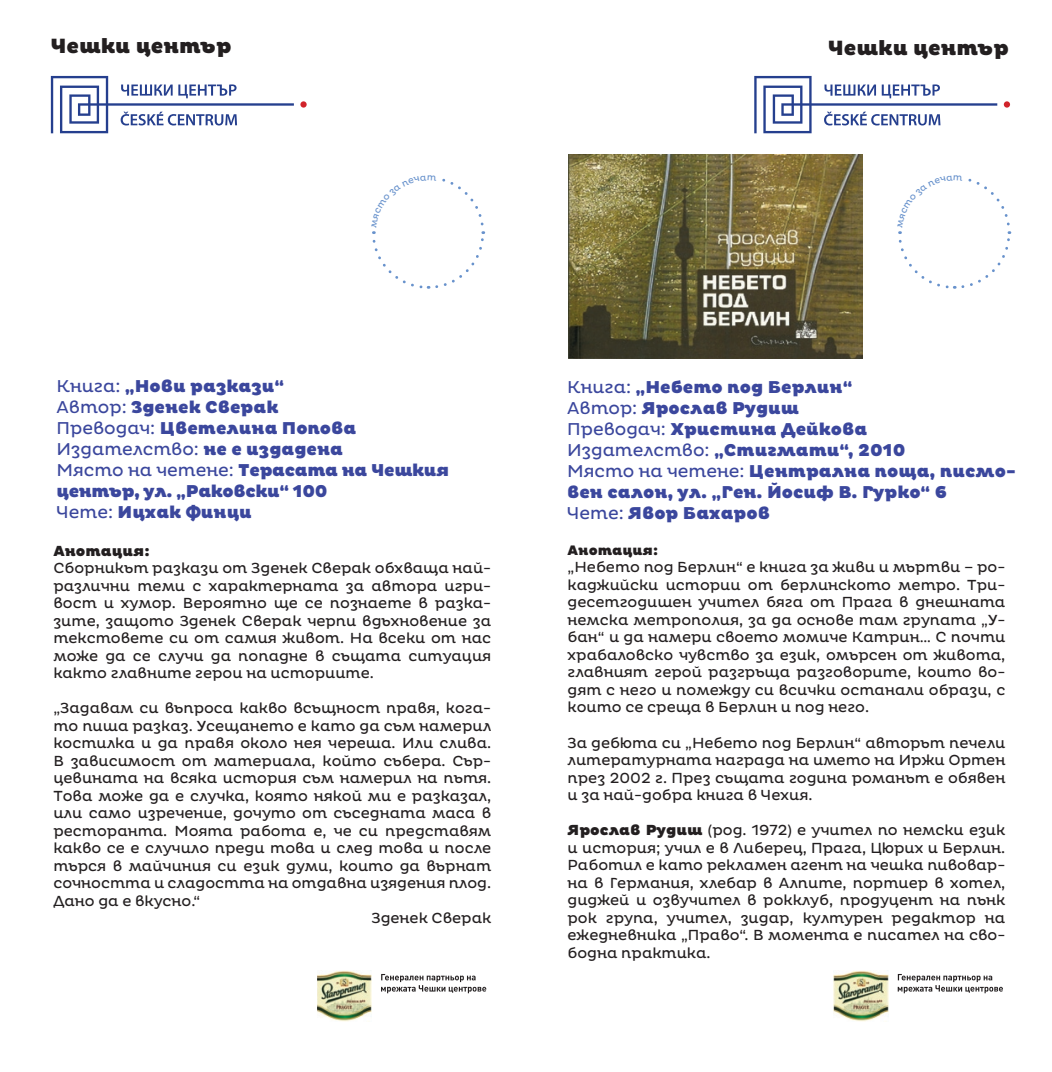
<style>
.page{position:relative;width:1052px;height:1072px;background:#fff}
.page>*{position:absolute;margin:0;border:0;box-sizing:border-box;transform-origin:0 0}
.t1{font:21px "Pluto Black Bulgarian";color:#231f20}
.t2{font:17.5px/21px "Pluto Black Bulgarian";color:#3b479d}
.t3{font:17.5px/21px "Pluto Black Bulgarian";letter-spacing:-.02em;color:#3b479d}
.t4{font:17.5px "Pluto Regular Bulgarian";color:#3b479d}
.t5{font:14.88px/17.5px "Pluto Regular Bulgarian";color:#231f20;text-align:justify}
.t6{font:14.88px "Pluto Black Bulgarian";color:#231f20}
.t7{font:14px "Pluto Black Bulgarian";color:#231f20}
.s1{font-family:"Pluto Regular Bulgarian"}
.s2{font-family:"Pluto Black Bulgarian"}
</style>
<div class="page">
<img style="left:568px;top:154px;width:295px;height:204px">
<div style="left:1003px;top:101px;width:7px;height:7px;background:#d1232a;border-radius:50%"></div>
<svg style="left:754px;top:76px;width:243px;height:57px"></svg>
<svg style="left:300px;top:101px;width:7px;height:7px"></svg>
<svg style="left:51px;top:76px;width:243px;height:57px"></svg>
<svg style="left:897px;top:974px;width:106px;height:19px"></svg>
<img style="left:833px;top:970px;width:55px;height:51px">
<svg style="left:381px;top:974px;width:105px;height:19px"></svg>
<img style="left:317px;top:970px;width:55px;height:51px">
<svg style="left:372px;top:178px;width:113px;height:111px"></svg>
<svg style="left:898px;top:178px;width:113px;height:111px"></svg>
<h1 class="t1" style="left:50px;top:34px;width:183px">Чешки център</h1>
<h1 class="t1" style="left:827px;top:36px;width:183px">Чешки център</h1>
<p class="t2" style="left:57px;top:376px;width:301px"><span class="s1">Книга:</span> „Нови разкази“<br><span class="s1">Автор:</span> Зденек Сверак<br><span class="s1">Преводач:</span> Цветелина Попова</p>
<p class="t4" style="left:57px;top:439px;width:288px">Издателство: <span class="s2">не е издадена</span></p>
<p class="t3" style="left:57px;top:460px;width:394px"><span class="s1">Място на четене:</span> Терасата на Чешкия център, ул. „Раковски“ 100<br><span class="s1">Чете:</span> Ицхак Финци</p>
<p class="t6" style="left:53px;top:542px;width:98px">Анотация:</p>
<p class="t5" style="left:53px;top:559px;width:439px">Сборникът разкази от Зденек Сверак обхваща най&shy;различни теми с характерната за автора игри&shy;вост и хумор. Вероятно ще се познаете в разка&shy;зите, защото Зденек Сверак черпи вдъхновение за текстовете си от самия живот. На всеки от нас може да се случи да попадне в същата ситуация както главните герои на историите.</p>
<p class="t5" style="left:53px;top:699px;width:439px">„Задавам си въпроса какво всъщност правя, кога-</p>
<p class="t5" style="left:53px;top:717px;width:439px">то пиша разказ. Усещането е като да съм намерил</p>
<p class="t5" style="left:53px;top:734px;width:439px">костилка и да правя около нея череша. Или слива.</p>
<p class="t5" style="left:53px;top:752px;width:439px">В зависимост от материала, който събера. Сър-</p>
<p class="t5" style="left:53px;top:769px;width:439px">цевината на всяка история съм намерил на пътя.</p>
<p class="t5" style="left:53px;top:787px;width:439px">Това може да е случка, която някой ми е разказал,</p>
<p class="t5" style="left:53px;top:804px;width:439px">или само изречение, дочуто от съседната маса в</p>
<p class="t5" style="left:53px;top:822px;width:439px">ресторанта. Моята работа е, че си представям</p>
<p class="t5" style="left:53px;top:839px;width:439px">какво се е случило преди това и след това и после</p>
<p class="t5" style="left:53px;top:857px;width:439px">търся в майчиния си език думи, които да върнат</p>
<p class="t5" style="left:53px;top:874px;width:439px">сочността и сладостта на отдавна изядения плод.</p>
<p class="t5" style="left:53px;top:892px;width:148px">Дано да е вкусно.“</p>
<p class="t5" style="left:371px;top:909px;width:121px">Зденек Сверак</p>
<p class="t2" style="left:567px;top:377px;width:450px"><span class="s1">Книга:</span> „Небето под Берлин“<br><span class="s1">Автор:</span> Ярослав Рудиш<br><span class="s1">Преводач:</span> Христина Дейкова<br><span class="s1">Издателство:</span> „Стигмати“, 2010<br><span class="s1">Място на четене:</span> Централна поща, писмо&shy;вен салон, ул. „Ген. Йосиф В. Гурко“ 6<br><span class="s1">Чете:</span> Явор Бахаров</p>
<p class="t7" style="left:567px;top:542px;width:92px">Анотация:</p>
<p class="t5" style="left:567px;top:559px;width:439px">„Небето под Берлин“ е книга за живи и мъртви – ро&shy;каджийски истории от берлинското метро. Три&shy;десетгодишен учител бяга от Прага в днешната немска метрополия, за да основе там групата „У&shy;бан“ и да намери своето момиче Катрин… С почти храбаловско чувство за език, омърсен от живота, главният герой разгръща разговорите, които во&shy;дят с него и помежду си всички останали образи, с които се среща в Берлин и под него.</p>
<p class="t5" style="left:567px;top:734px;width:439px">За дебюта си „Небето под Берлин“ авторът печели литературната награда на името на Иржи Ортен през 2002 г. През същата година романът е обявен и за най-добра книга в Чехия.</p>
<p class="t5" style="left:567px;top:821px;width:439px"><span class="s2">Ярослав Рудиш</span> (род. 1972) е учител по немски език и история; учил е в Либерец, Прага, Цюрих и Берлин.<br>Работил е като рекламен агент на чешка пивовар&shy;на в Германия, хлебар в Алпите, портиер в хотел, диджей и озвучител в рокклуб, продуцент на пънк рок група, учител, зидар, културен редактор на ежедневника „Право“. В момента е писател на сво&shy;бодна практика.</p>
</div>
